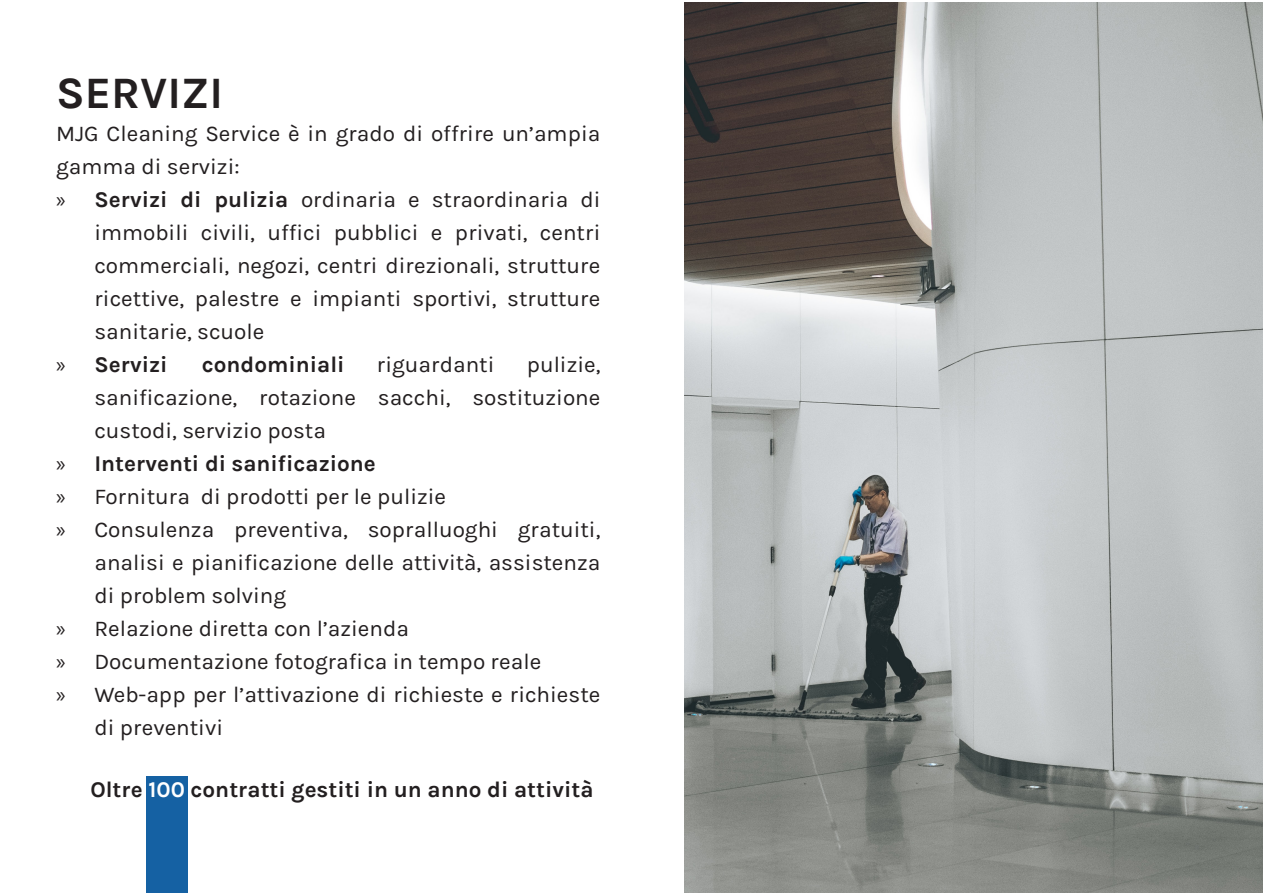
<style>
.page{position:relative;width:1263px;height:893px;background:#fff}
.page>*{position:absolute;margin:0;border:0;box-sizing:border-box;transform-origin:0 0}
.t1{font:700 45px "Karla";color:#231f20}
.t2{font:22.5px/33px "Karla";color:#231f20;text-align:justify}
.t3{font:700 22.5px "Karla";color:#231f20}
.s1{font-family:"Myriad Pro"}
.s2{font-weight:700}
.s3{font-family:"Myriad Pro";font-weight:400}
.s4{color:#fff}
</style>
<div class="page">
<img style="left:685px;top:2px;width:578px;height:891px">
<div style="left:146px;top:776px;width:42px;height:117px;background:#1561a3"></div>
<p class="t1" style="left:56px;top:67px;width:169px">SERVIZI</p>
<p class="t2" style="left:56px;top:117px;width:546px">MJG Cleaning Service è in grado di offrire un’ampia gamma di servizi:</p>
<p class="t2" style="left:94px;top:183px;width:507px;text-indent:-38px"><span class="s1">»</span> <span class="s2">Servizi di pulizia</span> ordinaria e straordinaria di immobili civili, uffici pubblici e privati, centri commerciali, negozi, centri direzionali, strutture ricettive, palestre e impianti sportivi, strutture sanitarie, scuole</p>
<p class="t3" style="left:56px;top:351px;width:113px"><span class="s3">»</span> Servizi</p>
<p class="t3" style="left:202px;top:351px;width:144px">condominiali</p>
<p class="t2" style="left:377px;top:348px;width:119px">riguardanti</p>
<p class="t2" style="left:94px;top:348px;width:508px;text-indent:432px">pulizie, sanificazione, rotazione sacchi, sostituzione custodi, servizio posta</p>
<p class="t3" style="left:56px;top:450px;width:321px"><span class="s3">»</span> Interventi di sanificazione</p>
<p class="t2" style="left:56px;top:480px;width:392px"><span class="s1">»</span> Fornitura di prodotti per le pulizie</p>
<p class="t2" style="left:94px;top:513px;width:507px;text-indent:-38px"><span class="s1">»</span> Consulenza preventiva, sopralluoghi gratuiti, analisi e pianificazione delle attività, assistenza di problem solving</p>
<p class="t2" style="left:56px;top:612px;width:354px"><span class="s1">»</span> Relazione diretta con l’azienda</p>
<p class="t2" style="left:56px;top:645px;width:487px"><span class="s1">»</span> Documentazione fotografica in tempo reale</p>
<p class="t2" style="left:94px;top:678px;width:507px;text-indent:-38px"><span class="s1">»</span> Web-app per l’attivazione di richieste e richieste di preventivi</p>
<p class="t3" style="left:90px;top:776px;width:505px">Oltre <span class="s4">100</span> contratti gestiti in un anno di attività</p>
</div>
